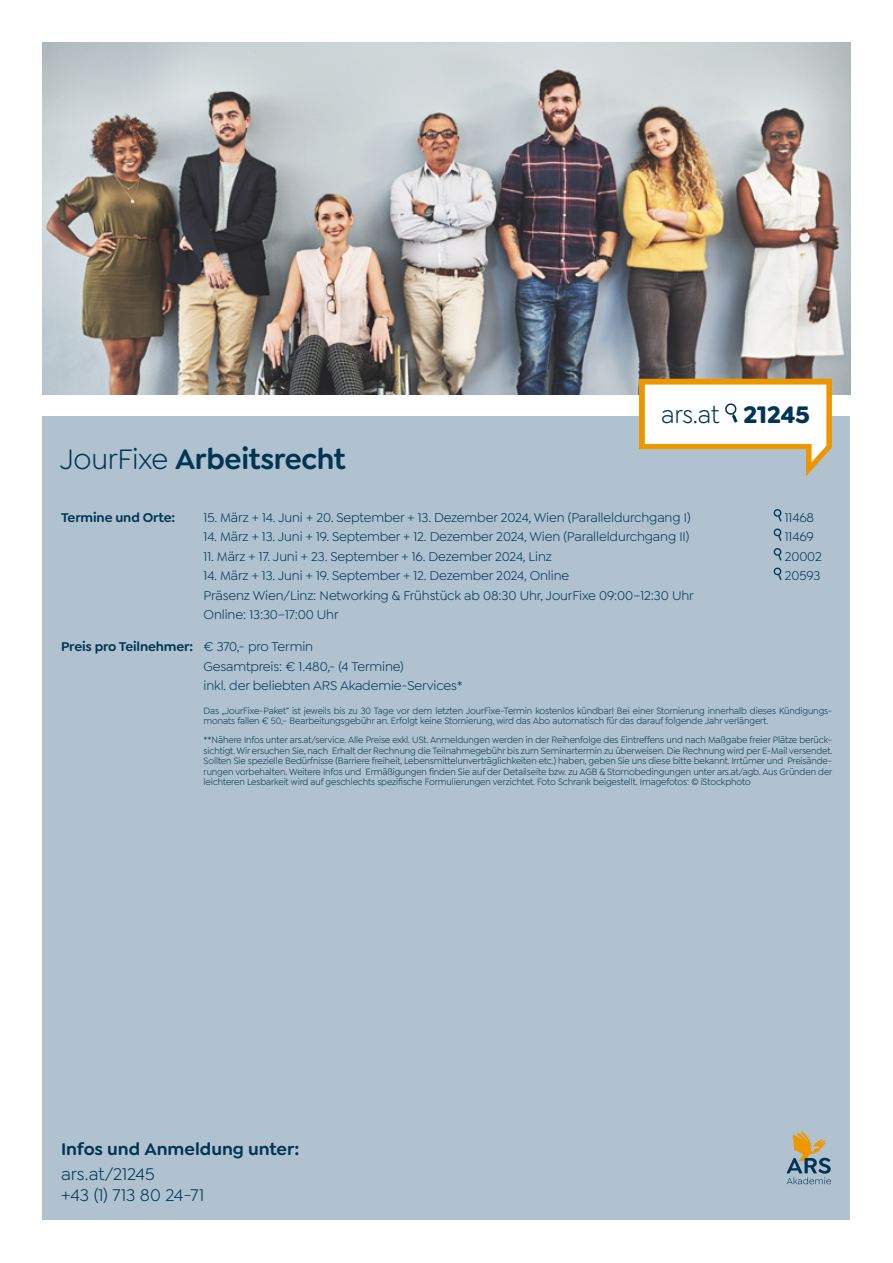
<style>
.page{position:relative;width:893px;height:1263px;background:#fff}
.page>*{position:absolute;margin:0;border:0;box-sizing:border-box;transform-origin:0 0}
.t1{font:600 30px "Goldplay";letter-spacing:-.01em;color:#003654}
.t2{font:25.5px "Goldplay";color:#003654}
.t3{font:18px/21px "Goldplay";letter-spacing:-.015em;color:#003654}
.t4{font:600 18px "Goldplay";color:#003654}
.t5{font:13.5px/19.5px "Goldplay";letter-spacing:-.01em;color:#003654}
.t6{font:600 13.5px "Goldplay";letter-spacing:-.01em;color:#003654}
.t7{font:9.75px/10.5px "Goldplay";letter-spacing:-.01em;color:#003654;scale:.95 1}
.s1{font-weight:400}
.s2{font-weight:700}
.s3{font-weight:600}
</style>
<div class="page">
<img style="left:43px;top:43px;width:807px;height:352px">
<div style="left:43px;top:416px;width:807px;height:804px;background:#b0c2cf"></div>
<svg style="left:773px;top:509px;width:9px;height:71px"></svg>
<svg style="left:639px;top:379px;width:193px;height:97px"></svg>
<svg style="left:786px;top:1131px;width:45px;height:53px"></svg>
<h1 class="t1" style="left:60px;top:441px;width:287px"><span class="s1">JourFixe</span> Arbeitsrecht</h1>
<h2 class="t2" style="left:661px;top:400px;width:150px">ars.at <span class="s2">21245</span></h2>
<h3 class="t6" style="left:61px;top:509px;width:116px">Termine und Orte:</h3>
<h3 class="t5" style="left:204px;top:507px;width:489px">15. März + 14. Juni + 20. September + 13. Dezember 2024, Wien (Paralleldurchgang I)</h3>
<h3 class="t5" style="left:785px;top:507px;width:31px">11468</h3>
<h3 class="t5" style="left:204px;top:527px;width:487px">14. März + 13. Juni + 19. September + 12. Dezember 2024, Wien (Paralleldurchgang II)</h3>
<h3 class="t5" style="left:785px;top:527px;width:31px">11469</h3>
<h3 class="t5" style="left:204px;top:546px;width:350px">11. März + 17. Juni + 23. September + 16. Dezember 2024, Linz</h3>
<h3 class="t5" style="left:785px;top:546px;width:39px">20002</h3>
<h3 class="t5" style="left:204px;top:566px;width:367px">14. März + 13. Juni + 19. September + 12. Dezember 2024, Online</h3>
<h3 class="t5" style="left:785px;top:566px;width:37px">20593</h3>
<h3 class="t5" style="left:204px;top:585px;width:492px">Präsenz Wien/Linz: Networking &amp; Frühstück ab 08:30 Uhr, JourFixe 09:00–12:30 Uhr<br>Online: 13:30–17:00 Uhr</h3>
<h3 class="t5" style="left:204px;top:637px;width:261px;text-indent:-142px"><span class="s3">Preis pro Teilnehmer:</span> € 370,- pro Termin<br>Gesamtpreis: € 1.480,- (4 Termine)<br>inkl. der beliebten ARS Akademie-Services*</h3>
<p class="t7" style="left:204px;top:705px;width:663px">Das „JourFixe-Paket“ ist jeweils bis zu 30 Tage vor dem letzten JourFixe-Termin kostenlos kündbar! Bei einer Stornierung innerhalb dieses Kündigungs&shy;monats fallen € 50,– Bearbeitungsgebühr an. Erfolgt keine Stornierung, wird das Abo automatisch für das darauf folgende Jahr verlängert.</p>
<p class="t7" style="left:204px;top:735px;width:663px;text-align:justify">**Nähere Infos unter ars.at/service. Alle Preise exkl. USt. Anmeldungen werden in der Reihenfolge des Eintreffens und nach Maßgabe freier Plätze berück&shy;sichtigt. Wir ersuchen Sie, nach Erhalt der Rechnung die Teilnahmegebühr bis zum Seminartermin zu überweisen. Die Rechnung wird per E-Mail versendet.<br>Sollten Sie spezielle Bedürfnisse (Barriere freiheit, Lebensmittelunverträglichkeiten etc.) haben, geben Sie uns diese bitte bekannt. Irrtümer und Preisände&shy;rungen vorbehalten. Weitere Infos und Ermäßigungen finden Sie auf der Detailseite bzw. zu AGB &amp; Stornobedingungen unter ars.at/agb. Aus Gründen der leichteren Lesbarkeit wird auf geschlechts spezifische Formulierungen verzichtet. Foto Schrank beigestellt. Imagefotos: © iStockphoto</p>
<h3 class="t4" style="left:61px;top:1138px;width:240px">Infos und Anmeldung unter:</h3>
<h3 class="t3" style="left:61px;top:1163px;width:145px">ars.at/21245<br>+43 (1) 713 80 24-71</h3>
</div>
